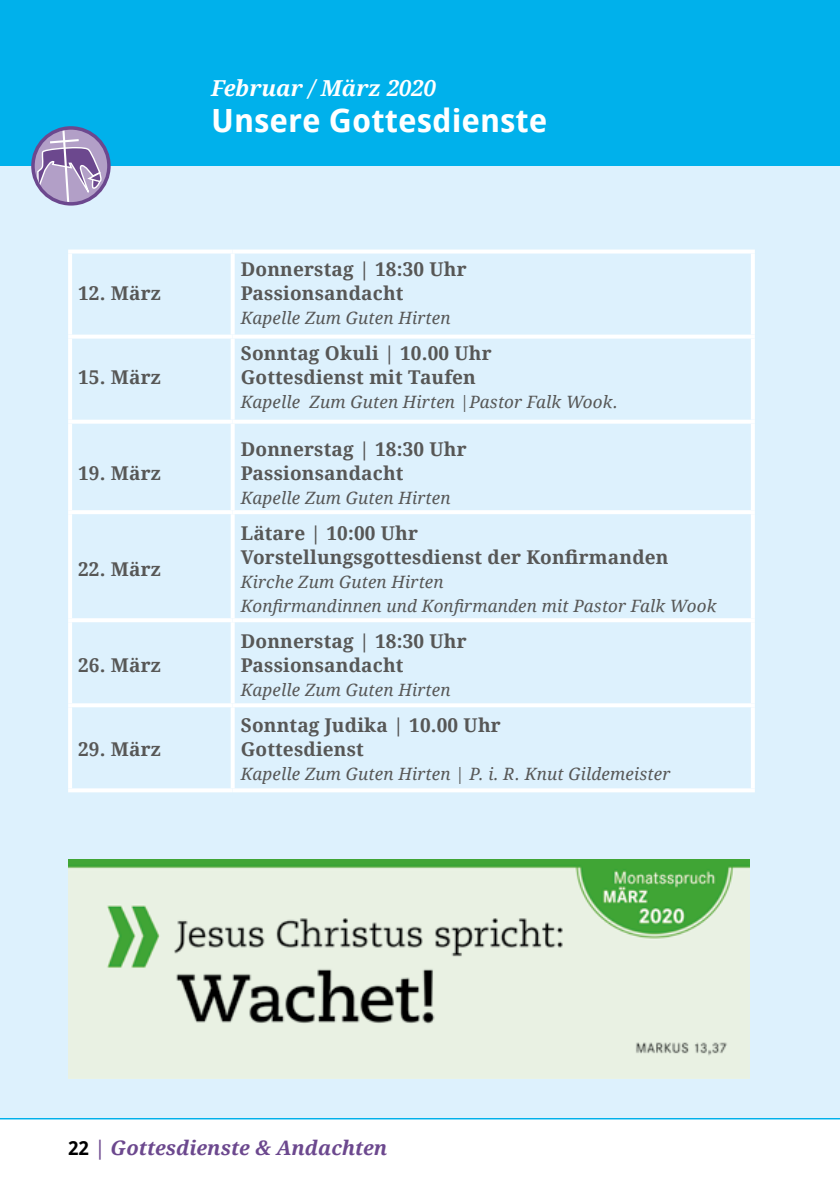
<style>
.page{position:relative;width:840px;height:1191px;background:#fff}
.page>*{position:absolute;margin:0;border:0;box-sizing:border-box;transform-origin:0 0}
.t1{font:700 32px "Droid Sans";color:#fff}
.t2{font:italic 700 22px "Droid Serif";color:#fff}
.t3{font:italic 700 20px "Droid Serif";color:#6c488e}
.t4{font:700 19px/24px "Droid Serif";letter-spacing:.01em;color:#575756}
.t5{font:italic 17px/24px "Droid Serif";letter-spacing:.01em;color:#575756}
.s1{font-family:"Droid Sans";font-style:normal;font-size:19px;color:#000}
</style>
<div class="page">
<div style="left:0;top:0;width:839px;height:276px;background:#00b1eb"></div>
<hr style="left:0;top:1117px;width:839px;height:2px;background:#00b1eb">
<div style="left:0;top:166px;width:839px;height:951px;background:#ddf1fd"></div>
<svg style="left:68px;top:249px;width:164px;height:4px"></svg>
<hr style="left:68px;top:253px;width:4px;height:81px;background:#fff">
<svg style="left:232px;top:249px;width:522px;height:4px;fill:#fff"></svg>
<svg style="left:230px;top:253px;width:4px;height:81px"></svg>
<svg style="left:750px;top:253px;width:4px;height:81px"></svg>
<svg style="left:68px;top:334px;width:164px;height:4px"></svg>
<hr style="left:68px;top:338px;width:4px;height:82px;background:#fff">
<svg style="left:232px;top:334px;width:522px;height:4px;fill:#fff"></svg>
<svg style="left:230px;top:338px;width:4px;height:82px"></svg>
<svg style="left:750px;top:338px;width:4px;height:82px"></svg>
<hr style="left:68px;top:420px;width:164px;height:4px;background:#fff">
<hr style="left:68px;top:424px;width:4px;height:86px;background:#fff">
<hr style="left:232px;top:420px;width:522px;height:4px;background:#fff">
<svg style="left:231px;top:424px;width:3px;height:86px"></svg>
<svg style="left:751px;top:424px;width:3px;height:86px"></svg>
<hr style="left:68px;top:510px;width:164px;height:4px;background:#fff">
<hr style="left:68px;top:514px;width:4px;height:104px;background:#fff">
<hr style="left:232px;top:510px;width:522px;height:4px;background:#fff">
<svg style="left:230px;top:514px;width:4px;height:104px"></svg>
<svg style="left:751px;top:514px;width:3px;height:104px"></svg>
<hr style="left:68px;top:618px;width:164px;height:4px;background:#fff">
<hr style="left:68px;top:622px;width:4px;height:81px;background:#fff">
<hr style="left:232px;top:618px;width:522px;height:4px;background:#fff">
<svg style="left:230px;top:622px;width:4px;height:81px"></svg>
<svg style="left:751px;top:622px;width:3px;height:81px"></svg>
<hr style="left:68px;top:703px;width:164px;height:4px;background:#fff">
<hr style="left:68px;top:707px;width:4px;height:81px;background:#fff">
<hr style="left:232px;top:703px;width:522px;height:4px;background:#fff">
<svg style="left:230px;top:707px;width:4px;height:81px"></svg>
<svg style="left:750px;top:707px;width:4px;height:81px"></svg>
<svg style="left:68px;top:788px;width:164px;height:4px"></svg>
<svg style="left:232px;top:788px;width:522px;height:4px;background:#fbfdfe"></svg>
<svg style="left:36px;top:129px;width:68px;height:73px;background:#a097c2"></svg>
<div style="left:31px;top:126px;width:80px;height:80px;border:4px solid #6c488e;border-radius:50%"></div>
<img style="left:68px;top:859px;width:680px;height:219px">
<p class="t2" style="left:211px;top:74px;width:226px">Februar / März 2020</p>
<h1 class="t1" style="left:211px;top:100px;width:337px">Unsere Gottesdienste</h1>
<p class="t4" style="left:78px;top:281px;width:84px">12. März</p>
<p class="t4" style="left:78px;top:365px;width:84px">15. März</p>
<p class="t4" style="left:78px;top:461px;width:84px">19. März</p>
<p class="t4" style="left:78px;top:557px;width:84px">22. März</p>
<p class="t4" style="left:78px;top:653px;width:84px">26. März</p>
<p class="t4" style="left:78px;top:737px;width:84px">29. März</p>
<p class="t4" style="left:240px;top:257px;width:227px">Donnerstag | 18:30 Uhr<br>Passionsandacht</p>
<p class="t5" style="left:240px;top:306px;width:211px">Kapelle Zum Guten Hirten</p>
<p class="t4" style="left:240px;top:341px;width:252px">Sonntag Okuli | 10.00 Uhr<br>Gottesdienst mit Taufen</p>
<p class="t5" style="left:240px;top:390px;width:378px">Kapelle Zum Guten Hirten |Pastor Falk Wook.</p>
<p class="t4" style="left:240px;top:437px;width:227px">Donnerstag | 18:30 Uhr<br>Passionsandacht</p>
<p class="t5" style="left:240px;top:486px;width:211px">Kapelle Zum Guten Hirten</p>
<p class="t4" style="left:240px;top:521px;width:429px">Lätare | 10:00 Uhr<br>Vorstellungsgottesdienst der Konfirmanden</p>
<p class="t5" style="left:240px;top:570px;width:477px">Kirche Zum Guten Hirten<br>Konfirmandinnen und Konfirmanden mit Pastor Falk Wook</p>
<p class="t4" style="left:240px;top:629px;width:227px">Donnerstag | 18:30 Uhr<br>Passionsandacht</p>
<p class="t5" style="left:240px;top:678px;width:211px">Kapelle Zum Guten Hirten</p>
<p class="t4" style="left:240px;top:713px;width:261px">Sonntag Judika | 10.00 Uhr<br>Gottesdienst</p>
<p class="t5" style="left:240px;top:762px;width:431px">Kapelle Zum Guten Hirten | P. i. R. Knut Gildemeister</p>
<p class="t3" style="left:68px;top:1135px;width:320px"><span class="s1">22</span> | Gottesdienste &amp; Andachten</p>
</div>
